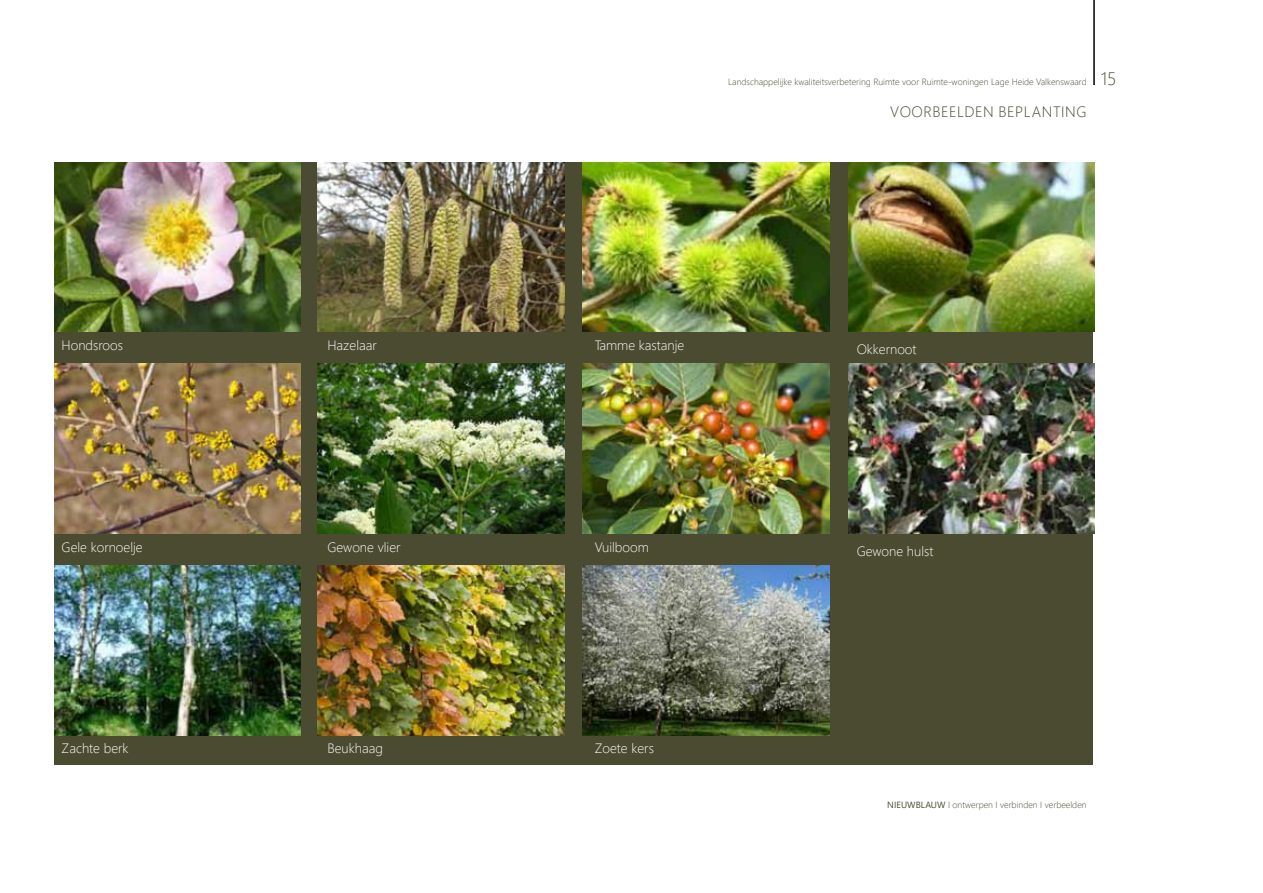
<style>
.page{position:relative;width:1263px;height:893px;background:#fff}
.page>*{position:absolute;margin:0;border:0;box-sizing:border-box;transform-origin:0 0}
.t1{font:300 15px "Segoe UI";letter-spacing:.035em;color:#4b4b31}
.t2{font:300 13.5px "Segoe UI";color:#fff}
.t3{font:300 9px "Segoe UI";color:#4b4b31}
.s1{font-size:18px}
.s2{font-weight:400}
</style>
<div class="page">
<hr style="left:1093px;top:0;width:2px;height:85px;background:#000">
<div style="left:54px;top:162px;width:1038px;height:603px;background:#4b4b31"></div>
<img style="left:54px;top:162px;width:247px;height:170px">
<img style="left:54px;top:364px;width:247px;height:169px">
<img style="left:54px;top:566px;width:247px;height:169px">
<img style="left:318px;top:162px;width:246px;height:170px">
<img style="left:318px;top:364px;width:246px;height:169px">
<img style="left:318px;top:566px;width:246px;height:169px">
<img style="left:848px;top:162px;width:247px;height:170px">
<img style="left:848px;top:364px;width:247px;height:169px">
<img style="left:583px;top:162px;width:246px;height:170px">
<img style="left:583px;top:364px;width:246px;height:169px">
<img style="left:583px;top:566px;width:246px;height:169px">
<p class="t3" style="left:728px;top:73px;width:390px">Landschappelijke kwaliteitsverbetering Ruimte voor Ruimte-woningen Lage Heide Valkenswaard <span class="s1">15</span></p>
<h1 class="t1" style="left:890px;top:98px;width:198px">VOORBEELDEN BEPLANTING</h1>
<h2 class="t2" style="left:62px;top:332px;width:63px">Hondsroos</h2>
<h2 class="t2" style="left:327px;top:332px;width:51px">Hazelaar</h2>
<h2 class="t2" style="left:595px;top:332px;width:91px">Tamme kastanje</h2>
<h2 class="t2" style="left:62px;top:534px;width:83px">Gele kornoelje</h2>
<h2 class="t2" style="left:327px;top:534px;width:75px">Gewone vlier</h2>
<h2 class="t2" style="left:595px;top:534px;width:55px">Vuilboom</h2>
<h2 class="t2" style="left:62px;top:736px;width:68px">Zachte berk</h2>
<h2 class="t2" style="left:327px;top:736px;width:57px">Beukhaag</h2>
<h2 class="t2" style="left:595px;top:736px;width:61px">Zoete kers</h2>
<h2 class="t2" style="left:857px;top:337px;width:61px">Okkernoot</h2>
<h2 class="t2" style="left:857px;top:538px;width:78px">Gewone hulst</h2>
<p class="t3" style="left:887px;top:796px;width:201px"><span class="s2">NIEUWBLAUW</span> I ontwerpen I verbinden I verbeelden</p>
</div>
